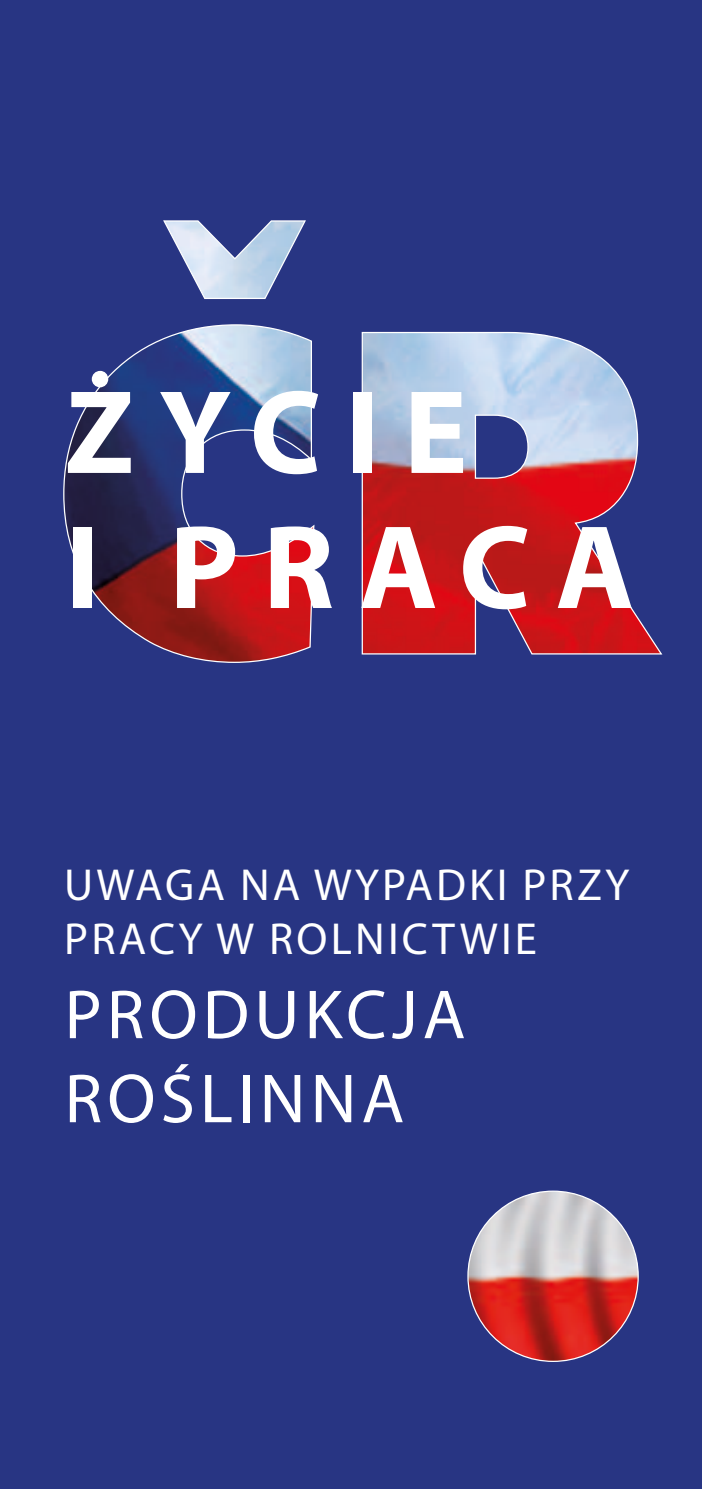
<style>
.page{position:relative;width:702px;height:1489px;background:#fff}
.page>*{position:absolute;margin:0;border:0;box-sizing:border-box;transform-origin:0 0}
.t1{font:700 120px/135px "Myriad Pro";letter-spacing:.2em;color:#fff}
.t2{font:70px/84px "Myriad Pro";letter-spacing:.07em;color:#fff}
.t3{font:45px/54px "Myriad Pro";letter-spacing:.07em;color:#fff}
</style>
<div class="page">
<div style="left:0;top:0;width:702px;height:1488px;background:#283583"></div>
<svg style="left:63px;top:220px;width:600px;height:443px"></svg>
<img style="left:468px;top:1191px;width:170px;height:170px;border-radius:85px">
<h1 class="t1" style="left:65px;top:361px;width:571px">ŻYCIE<br>I PRACA</h1>
<p class="t3" style="left:64px;top:857px;width:566px">UWAGA NA WYPADKI PRZY<br>PRACY W ROLNICTWIE</p>
<h2 class="t2" style="left:64px;top:971px;width:402px">PRODUKCJA<br>ROŚLINNA</h2>
</div>
